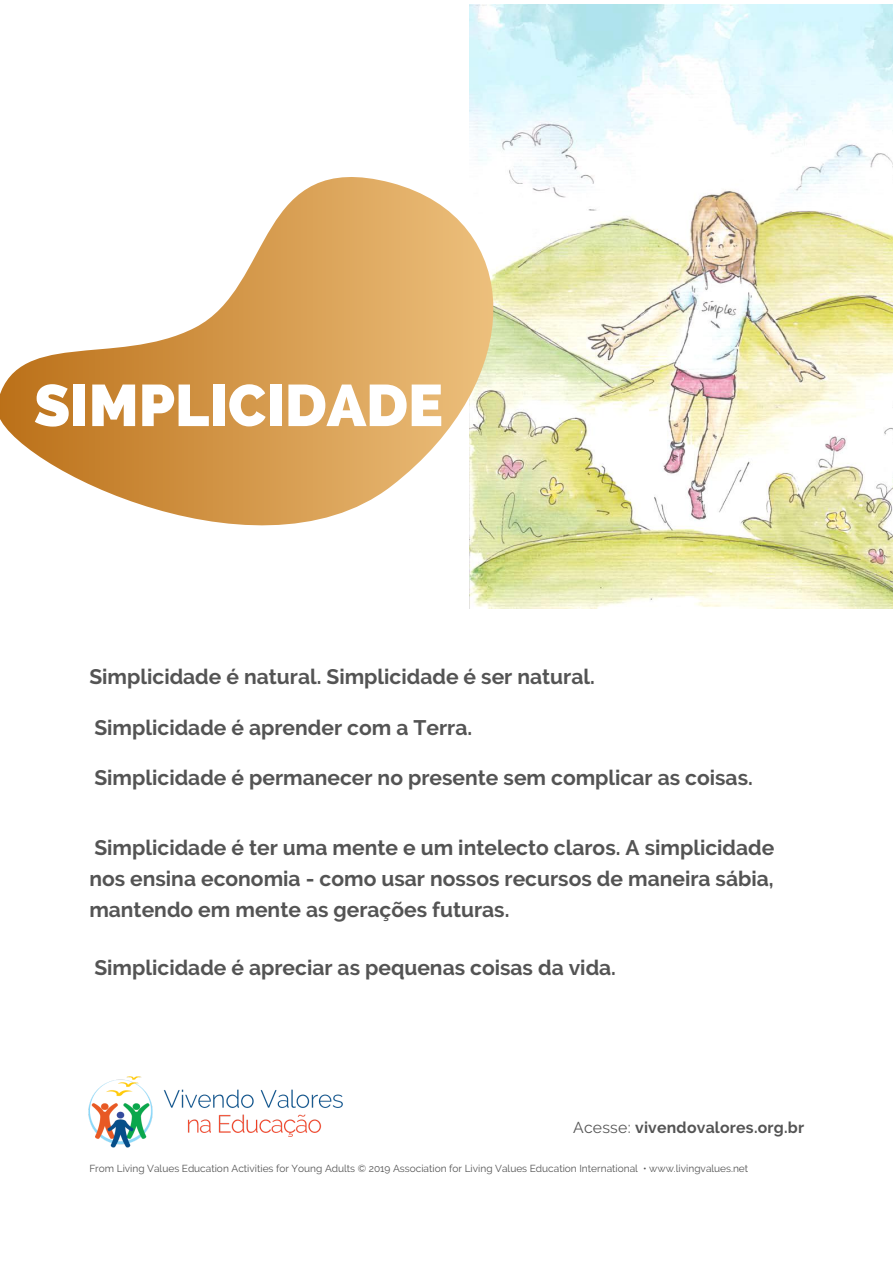
<style>
.page{position:relative;width:893px;height:1263px;background:#fff}
.page>*{position:absolute;margin:0;border:0;box-sizing:border-box;transform-origin:0 0}
.t1{font:800 58.5px "Raleway";color:#fff}
.t2{font:700 21px/31px "Raleway";color:#545454;text-align:justify}
.t3{font:700 15.75px "Raleway";letter-spacing:.015em;color:#545454}
.t4{font:10.12px "Raleway";color:#545454}
.s1{font-weight:400}
</style>
<div class="page">
<img style="left:88px;top:1076px;width:255px;height:72px">
<img style="left:469px;top:5px;width:424px;height:604px">
<svg style="left:0;top:177px;width:493px;height:348px"></svg>
<h1 class="t1" style="left:34px;top:371px;width:410px">SIMPLICIDADE</h1>
<p class="t2" style="left:89px;top:661px;width:507px">Simplicidade é natural. Simplicidade é ser natural.</p>
<p class="t2" style="left:94px;top:712px;width:379px">Simplicidade é aprender com a Terra.</p>
<p class="t2" style="left:94px;top:762px;width:660px">Simplicidade é permanecer no presente sem complicar as coisas.</p>
<p class="t2" style="left:89px;top:832px;width:686px">Simplicidade é ter uma mente e um intelecto claros. A simplicidade nos ensina economia - como usar nossos recursos de maneira sábia, mantendo em mente as gerações futuras.</p>
<p class="t2" style="left:94px;top:952px;width:523px">Simplicidade é apreciar as pequenas coisas da vida.</p>
<p class="t3" style="left:573px;top:1118px;width:232px"><span class="s1">Acesse:</span> vivendovalores.org.br</p>
<p class="t4" style="left:89px;top:1162px;width:660px">From Living Values Education Activities for Young Adults © 2019 Association for Living Values Education International • www.livingvalues.net</p>
</div>
